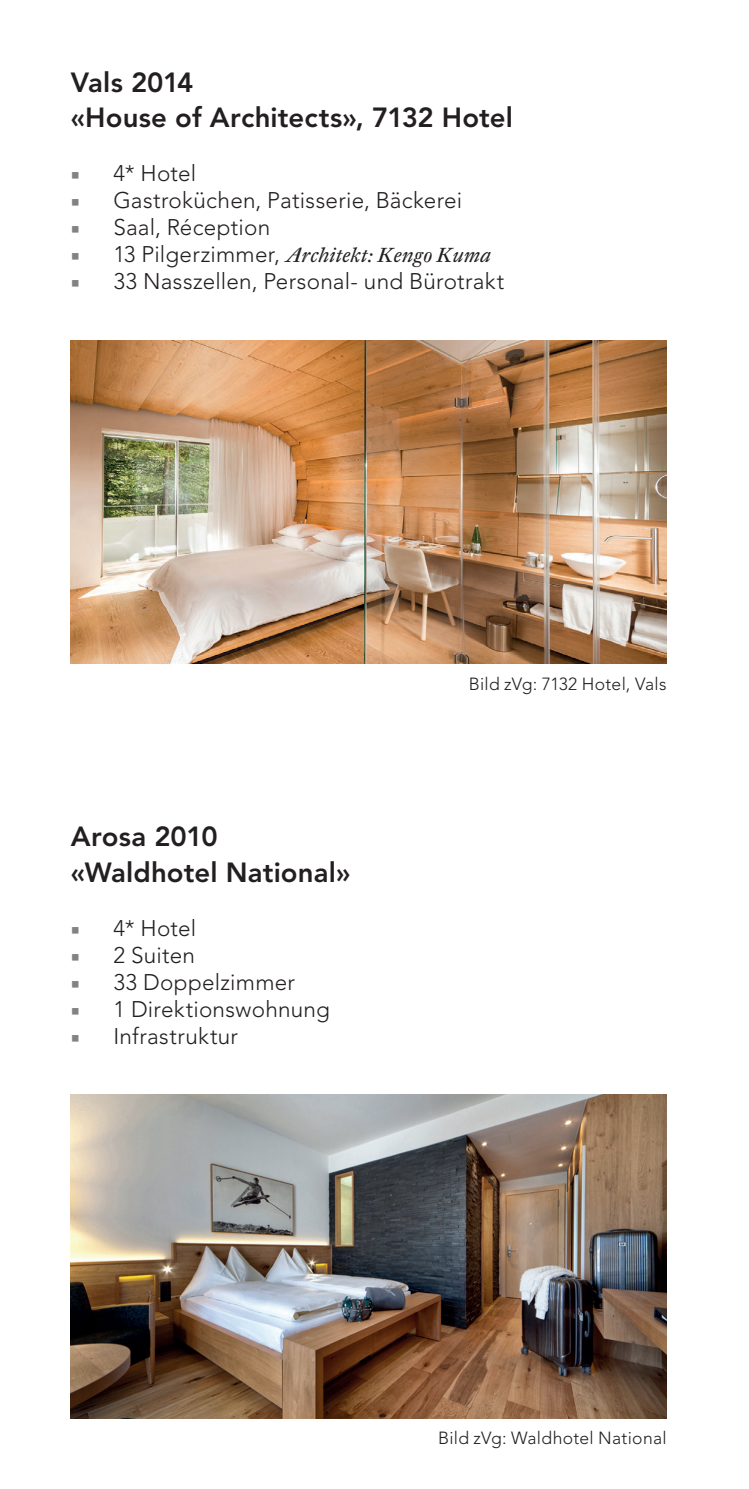
<style>
.page{position:relative;width:749px;height:1489px;background:#fff}
.page>*{position:absolute;margin:0;border:0;box-sizing:border-box;transform-origin:0 0}
.t1{font:800 27.5px/36px "Avenir LT Std";letter-spacing:.005em;color:#231f20}
.t2{font:300 22.5px "Avenir LT Std";letter-spacing:.01em;color:#231f20}
.t3{font:italic 20px "DTL Fleischmann ST";letter-spacing:.015em;color:#231f20}
.t4{font:300 17.5px "Avenir LT Std";letter-spacing:.015em;color:#231f20}
.s1{font-family:"Minion Pro";font-weight:400;color:#808285}
.s2{font-family:"Minion Pro";font-style:normal;font-size:22.5px;color:#808285}
.s3{font-family:"Avenir LT Std";font-weight:300;font-style:normal;font-size:22.5px}
</style>
<div class="page">
<img style="left:71px;top:1094px;width:595px;height:323px">
<img style="left:71px;top:340px;width:595px;height:323px">
<p class="t1" style="left:71px;top:65px;width:443px;line-height:35px">Vals 2014<br>«House of Architects», 7132 Hotel</p>
<p class="t2" style="left:71px;top:160px;width:127px"><span class="s1">■</span> 4* Hotel</p>
<p class="t2" style="left:71px;top:187px;width:393px"><span class="s1">■</span> Gastroküchen, Patisserie, Bäckerei</p>
<p class="t2" style="left:71px;top:214px;width:201px"><span class="s1">■</span> Saal, Réception</p>
<p class="t3" style="left:71px;top:242px;width:421px"><span class="s2">■</span> <span class="s3">13 Pilgerzimmer,</span> Architekt: Kengo Kuma</p>
<p class="t2" style="left:71px;top:268px;width:435px"><span class="s1">■</span> 33 Nasszellen, Personal- und Bürotrakt</p>
<p class="t1" style="left:71px;top:818px;width:281px">Arosa 2010 «Waldhotel National»</p>
<p class="t2" style="left:71px;top:915px;width:127px"><span class="s1">■</span> 4* Hotel</p>
<p class="t2" style="left:71px;top:942px;width:126px"><span class="s1">■</span> 2 Suiten</p>
<p class="t2" style="left:71px;top:969px;width:226px"><span class="s1">■</span> 33 Doppelzimmer</p>
<p class="t2" style="left:71px;top:996px;width:260px"><span class="s1">■</span> 1 Direktionswohnung</p>
<p class="t2" style="left:71px;top:1023px;width:169px"><span class="s1">■</span> Infrastruktur</p>
<p class="t4" style="left:468px;top:673px;width:199px">Bild zVg: 7132 Hotel, Vals</p>
<p class="t4" style="left:438px;top:1427px;width:230px">Bild zVg: Waldhotel National</p>
</div>
